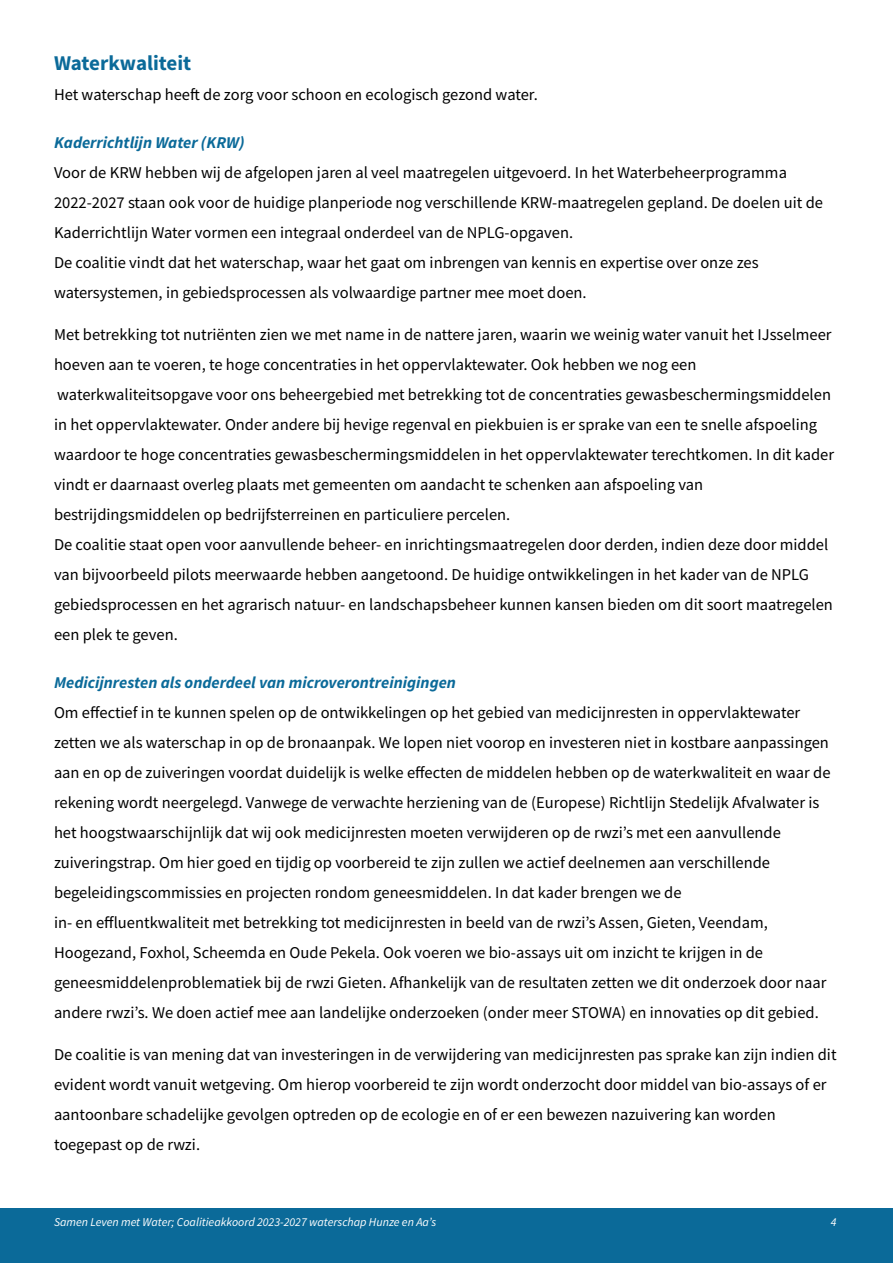
<style>
.page{position:relative;width:893px;height:1263px;background:#fff}
.page>*{position:absolute;margin:0;border:0;box-sizing:border-box;transform-origin:0 0}
.t1{font:700 21px "Source Sans Pro";color:#0b6a99}
.t2{font:16.5px/30px "Source Sans Pro";color:#000}
.t3{font:italic 700 16.5px "Source Sans Pro";color:#0b6a99}
.t4{font:italic 12px "Source Sans Pro";color:#fff}
</style>
<div class="page">
<div style="left:0;top:1209px;width:893px;height:54px;background:#0b6a99"></div>
<p class="t1" style="left:54px;top:49px;width:139px">Waterkwaliteit</p>
<p class="t2" style="left:54px;top:79px;width:485px">Het waterschap heeft de zorg voor schoon en ecologisch gezond water.</p>
<p class="t3" style="left:54px;top:131px;width:192px">Kaderrichtlijn Water (KRW)</p>
<p class="t2" style="left:54px;top:157px;width:770px">Voor de KRW hebben wij de afgelopen jaren al veel maatregelen uitgevoerd. In het Waterbeheerprogramma 2022-2027 staan ook voor de huidige planperiode nog verschillende KRW-maatregelen gepland. De doelen uit de Kaderrichtlijn Water vormen een integraal onderdeel van de NPLG-opgaven.<br>De coalitie vindt dat het waterschap, waar het gaat om inbrengen van kennis en expertise over onze zes watersystemen, in gebiedsprocessen als volwaardige partner mee moet doen.</p>
<p class="t2" style="left:54px;top:319px;width:782px">Met betrekking tot nutriënten zien we met name in de nattere jaren, waarin we weinig water vanuit het IJsselmeer hoeven aan te voeren, te hoge concentraties in het oppervlaktewater. Ook hebben we nog een waterkwaliteitsopgave voor ons beheergebied met betrekking tot de concentraties gewasbeschermingsmiddelen in het oppervlaktewater. Onder andere bij hevige regenval en piekbuien is er sprake van een te snelle afspoeling waardoor te hoge concentraties gewasbeschermingsmiddelen in het oppervlaktewater terechtkomen. In dit kader vindt er daarnaast overleg plaats met gemeenten om aandacht te schenken aan afspoeling van bestrijdingsmiddelen op bedrijfsterreinen en particuliere percelen.<br>De coalitie staat open voor aanvullende beheer- en inrichtingsmaatregelen door derden, indien deze door middel van bijvoorbeeld pilots meerwaarde hebben aangetoond. De huidige ontwikkelingen in het kader van de NPLG gebiedsprocessen en het agrarisch natuur- en landschapsbeheer kunnen kansen bieden om dit soort maatregelen een plek te geven.</p>
<p class="t3" style="left:54px;top:671px;width:403px">Medicijnresten als onderdeel van microverontreinigingen</p>
<p class="t2" style="left:54px;top:697px;width:778px">Om effectief in te kunnen spelen op de ontwikkelingen op het gebied van medicijnresten in oppervlaktewater zetten we als waterschap in op de bronaanpak. We lopen niet voorop en investeren niet in kostbare aanpassingen aan en op de zuiveringen voordat duidelijk is welke effecten de middelen hebben op de waterkwaliteit en waar de rekening wordt neergelegd. Vanwege de verwachte herziening van de (Europese) Richtlijn Stedelijk Afvalwater is het hoogstwaarschijnlijk dat wij ook medicijnresten moeten verwijderen op de rwzi’s met een aanvullende zuiveringstrap. Om hier goed en tijdig op voorbereid te zijn zullen we actief deelnemen aan verschillende begeleidingscommissies en projecten rondom geneesmiddelen. In dat kader brengen we de<br>in- en effluentkwaliteit met betrekking tot medicijnresten in beeld van de rwzi’s Assen, Gieten, Veendam, Hoogezand, Foxhol, Scheemda en Oude Pekela. Ook voeren we bio-assays uit om inzicht te krijgen in de geneesmiddelenproblematiek bij de rwzi Gieten. Afhankelijk van de resultaten zetten we dit onderzoek door naar andere rwzi’s. We doen actief mee aan landelijke onderzoeken (onder meer STOWA) en innovaties op dit gebied.</p>
<p class="t2" style="left:54px;top:1039px;width:784px">De coalitie is van mening dat van investeringen in de verwijdering van medicijnresten pas sprake kan zijn indien dit evident wordt vanuit wetgeving. Om hierop voorbereid te zijn wordt onderzocht door middel van bio-assays of er aantoonbare schadelijke gevolgen optreden op de ecologie en of er een bewezen nazuivering kan worden toegepast op de rwzi.</p>
<p class="t4" style="left:54px;top:1214px;width:384px">Samen Leven met Water; Coalitieakkoord 2023-2027 waterschap Hunze en Aa’s</p>
<p class="t4" style="left:831px;top:1214px;width:7px">4</p>
</div>
